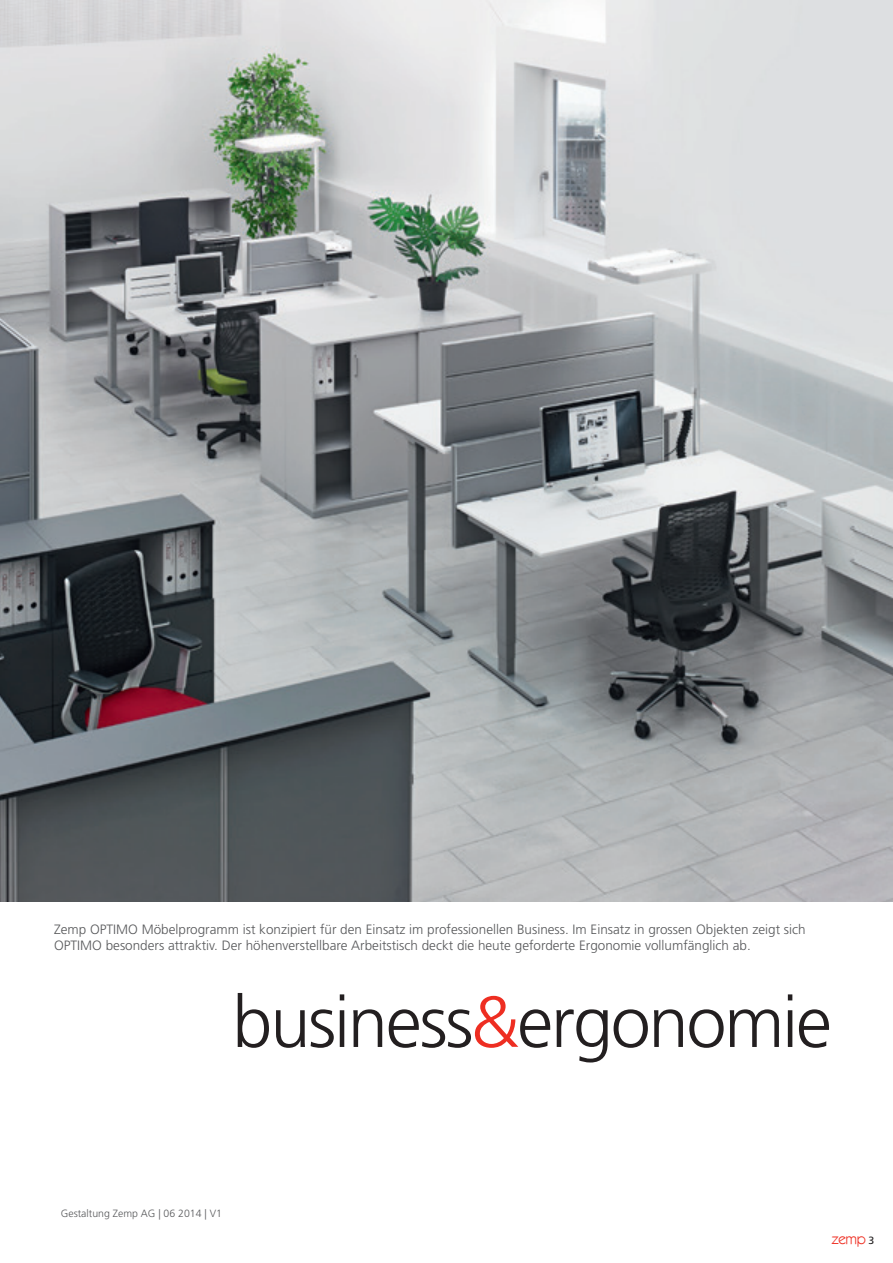
<style>
.page{position:relative;width:893px;height:1263px;background:#fff}
.page>*{position:absolute;margin:0;border:0;box-sizing:border-box;transform-origin:0 0}
.t1{font:300 72px "Frutiger LT Std";letter-spacing:-.03em;color:#231f20}
.t2{font:15px "Itc Kabel LT";color:#ee2e22}
.t3{font:300 13.5px/16.5px "Frutiger LT Std";color:#57585a}
.t4{font:300 10.5px "Frutiger LT Std";color:#57585a}
.s1{color:#ee2e22}
.s2{font-family:"Frutiger";font-size:10.5px;color:#231f20}
</style>
<div class="page">
<img style="left:0;top:0;width:893px;height:901px">
<p class="t3" style="left:54px;top:921px;width:753px">Zemp OPTIMO Möbelprogramm ist konzipiert für den Einsatz im professionellen Business. Im Einsatz in grossen Objekten zeigt sich<br>OPTIMO besonders attraktiv. Der höhenverstellbare Arbeitstisch deckt die heute geforderte Ergonomie vollumfänglich ab.</p>
<h1 class="t1" style="left:232px;top:981px;width:601px">business<span class="s1">&amp;</span>ergonomie</h1>
<p class="t4" style="left:61px;top:1207px;width:163px">Gestaltung Zemp AG | 06 2014 | V1</p>
<p class="t2" style="left:831px;top:1230px;width:44px">zemp <span class="s2">3</span></p>
</div>
